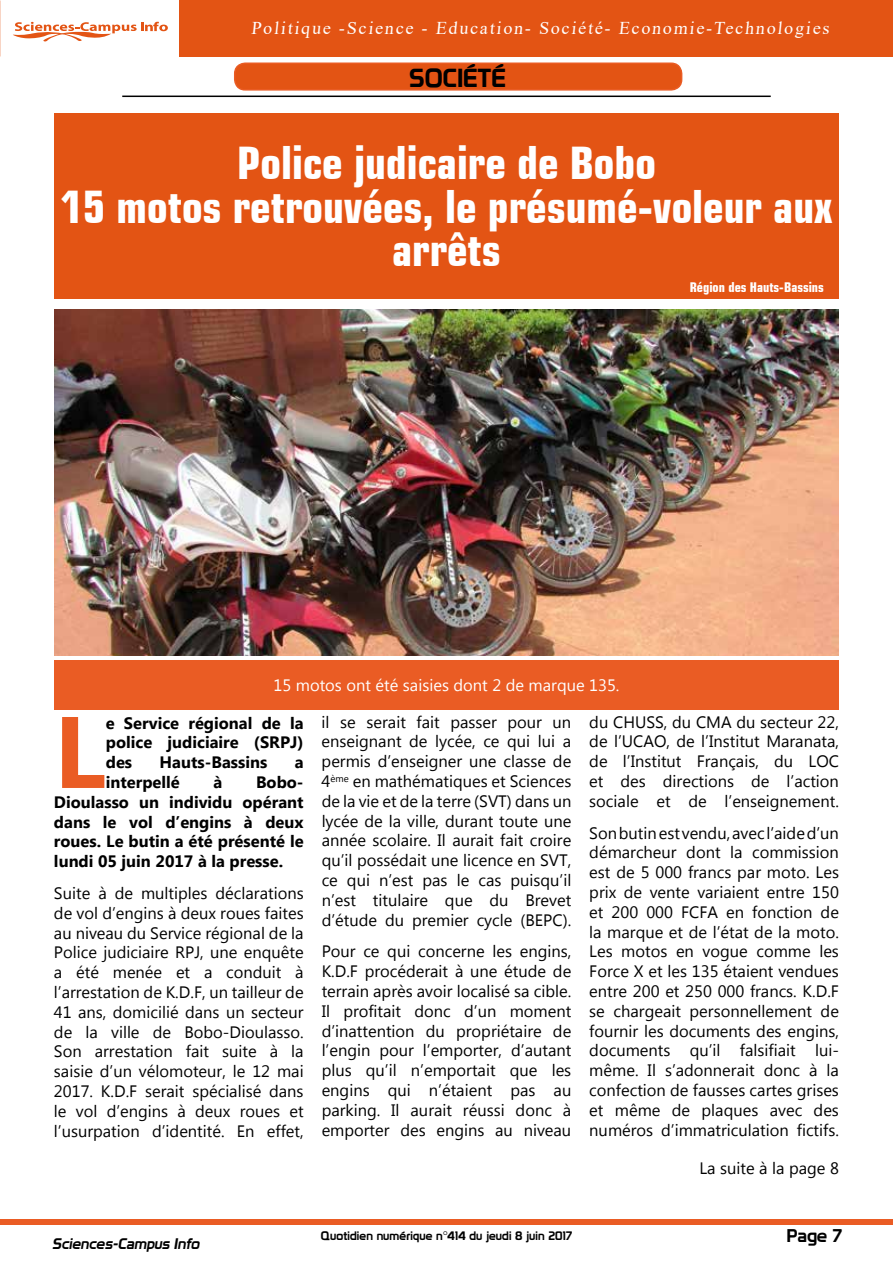
<style>
.page{position:relative;width:893px;height:1263px;background:#fff}
.page>*{position:absolute;margin:0;border:0;box-sizing:border-box;transform-origin:0 0}
.t1{font:700 101.4px "Myanmar Text";color:#ea5c24}
.t2{font:700 condensed 45px/43.5px "Square 721 BT";color:#fff;text-align:center}
.t3{font:25.5px "Prototype";color:#000}
.t4{font:18px "Times New Roman";color:#fff}
.t5{font:18px "Prototype";color:#000}
.t6{font:16.5px/19.8px "Myanmar Text";color:#000;text-align:justify}
.t7{font:700 16.5px/19.8px "Myanmar Text";color:#000;text-align:justify}
.t8{font:16.5px "Myanmar Text";color:#fff}
.t9{font:italic 15px "Prototype";color:#000}
.t10{font:700 condensed 13.5px "Square 721 BT";color:#fff}
.t11{font:12px "Prototype";letter-spacing:.01em;color:#000}
</style>
<div class="page">
<div style="left:0;top:1219px;width:893px;height:6px;background:#ea5c24"></div>
<svg style="left:13px;top:22px;width:155px;height:20px"></svg>
<div style="left:180px;top:0;width:713px;height:56px;background:#e35414"></div>
<hr style="left:122px;top:96px;width:649px;height:1px;background:#000">
<div style="left:235px;top:63px;width:447px;height:27px;background:#e35414;border-radius:10px"></div>
<div style="left:234px;top:63px;width:448px;height:28px;border:2px solid #ea5c24;border-radius:10px"></div>
<div style="left:54px;top:113px;width:785px;height:186px;background:#e35414"></div>
<img style="left:54px;top:309px;width:785px;height:347px">
<div style="left:54px;top:660px;width:785px;height:50px;background:#ea5c24"></div>
<p class="t4" style="left:251px;top:15px;width:582px">Politique -Science - Education- Société- Economie-Technologies</p>
<h3 class="t3" style="left:409px;top:63px;width:98px">SOCIÉTÉ</h3>
<h2 class="t2" style="left:60px;top:141px;width:774px">Police judicaire de Bobo<br>15 motos retrouvées, le présumé-voleur aux arrêts</h2>
<p class="t10" style="left:690px;top:279px;width:136px">Région des Hauts-Bassins</p>
<p class="t8" style="left:274px;top:675px;width:347px">15 motos ont été saisies dont 2 de marque 135.</p>
<h1 class="t1" style="left:54px;top:694px;width:53px">L</h1>
<p class="t7" style="left:106px;top:713px;width:199px">e Service régional de la police judiciaire (SRPJ) des</p>
<p class="t7" style="left:160px;top:752px;width:109px">Hauts-Bassins</p>
<p class="t7" style="left:295px;top:752px;width:10px">a</p>
<p class="t7" style="left:106px;top:772px;width:76px">interpellé</p>
<p class="t7" style="left:213px;top:772px;width:10px">à</p>
<p class="t7" style="left:54px;top:772px;width:251px;text-indent:202px">Bobo-Dioulasso un individu opérant dans le vol d’engins à deux roues. Le butin a été présenté le lundi 05 juin 2017 à la presse.</p>
<p class="t6" style="left:54px;top:883px;width:251px">Suite à de multiples déclarations de vol d’engins à deux roues faites au niveau du Service régional de la Police judiciaire RPJ, une enquête a été menée et a conduit à l’arrestation de K.D.F, un tailleur de 41 ans, domicilié dans un secteur de la ville de Bobo-Dioulasso.<br>Son arrestation fait suite à la saisie d’un vélomoteur, le 12 mai 2017. K.D.F serait spécialisé dans le vol d’engins à deux roues et l’usurpation d’identité. En effet,</p>
<p class="t6" style="left:322px;top:712px;width:251px">il se serait fait passer pour un enseignant de lycée, ce qui lui a permis d’enseigner une classe de 4<sup>ème</sup> en mathématiques et Sciences de la vie et de la terre (SVT) dans un lycée de la ville, durant toute une année scolaire. Il aurait fait croire qu’il possédait une licence en SVT, ce qui n’est pas le cas puisqu’il n’est titulaire que du Brevet d’étude du premier cycle (BEPC).</p>
<p class="t6" style="left:322px;top:942px;width:251px">Pour ce qui concerne les engins, K.D.F procéderait à une étude de terrain après avoir localisé sa cible.<br>Il profitait donc d’un moment d’inattention du propriétaire de l’engin pour l’emporter, d’autant plus qu’il n’emportait que les engins qui n’étaient pas au parking. Il aurait réussi donc à emporter des engins au niveau</p>
<p class="t6" style="left:589px;top:712px;width:251px">du CHUSS, du CMA du secteur 22, de l’UCAO, de l’Institut Maranata, de l’Institut Français, du LOC et des directions de l’action sociale et de l’enseignement.</p>
<p class="t6" style="left:589px;top:823px;width:251px">Son butin est vendu, avec l’aide d’un démarcheur dont la commission est de 5 000 francs par moto. Les prix de vente variaient entre 150 et 200 000 FCFA en fonction de la marque et de l’état de la moto.<br>Les motos en vogue comme les Force X et les 135 étaient vendues entre 200 et 250 000 francs. K.D.F se chargeait personnellement de fournir les documents des engins, documents qu’il falsifiait lui&shy;même. Il s’adonnerait donc à la confection de fausses cartes grises et même de plaques avec des numéros d’immatriculation fictifs.</p>
<p class="t6" style="left:699px;top:1158px;width:141px">La suite à la page 8</p>
<p class="t9" style="left:52px;top:1234px;width:152px">Sciences-Campus Info</p>
<p class="t5" style="left:787px;top:1225px;width:57px">Page 7</p>
<p class="t11" style="left:321px;top:1228px;width:253px">Quotidien numérique n°414 du jeudi 8 juin 2017</p>
</div>
